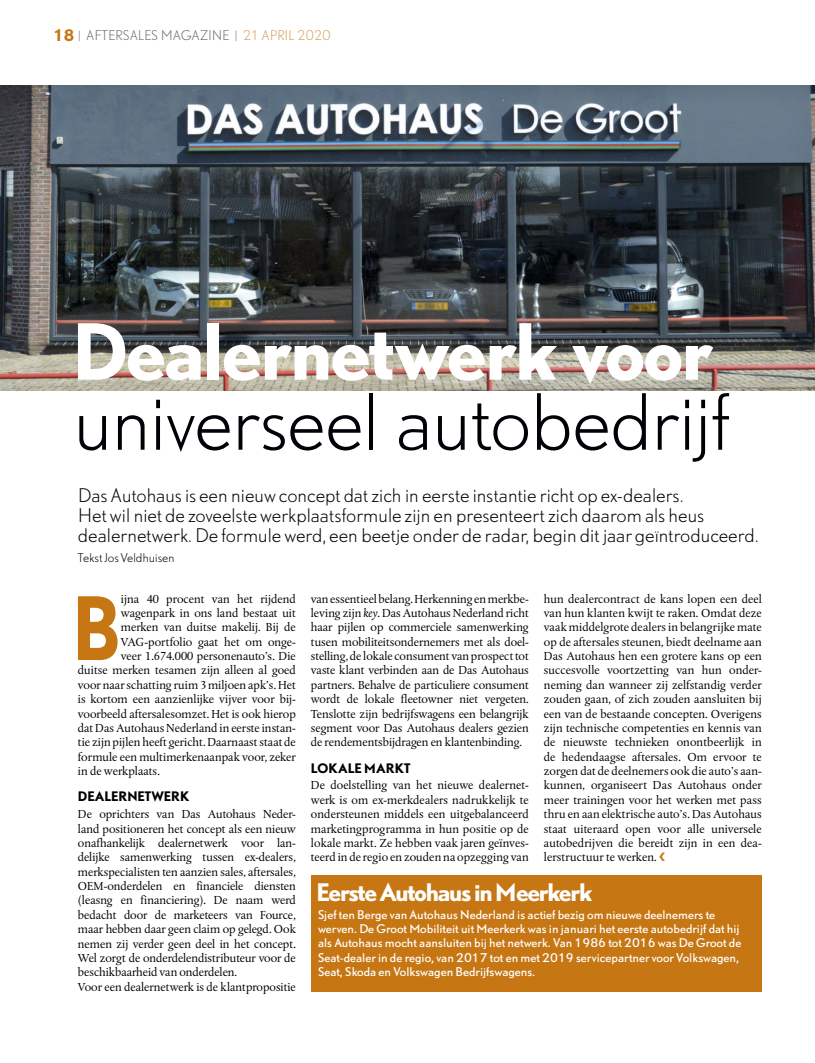
<style>
.page{position:relative;width:815px;height:1063px;background:#fff}
.page>*{position:absolute;margin:0;border:0;box-sizing:border-box;transform-origin:0 0}
.Brood_met_INTIAAL{font:700 81.12px "DTL Nobel TOT";color:#c67613;scale:.84 1}
.kop_vet_kleinst{font:300 71.88px "DTL Nobel TOT";letter-spacing:-.035em;color:#000006}
.kop_vet_kleinst-2{font:700 71.88px "DTL Nobel TOT";letter-spacing:-.02em;color:#fff}
.kader_kop_BOLD{font:700 22.5px "DTL Nobel TOT";letter-spacing:-.05em;color:#fff}
.intro{font:300 17.5px/20px "DTL Nobel TOT";letter-spacing:-.02em;color:#000006}
.t1{font:700 15px "DTL Nobel TOT";color:#c67613}
.t2{font:300 12.5px "DTL Nobel TOT";letter-spacing:-.015em;color:#6e6e6d}
.brood_plat{font:12.25px/14.4px "DTL Albertina TOT";letter-spacing:-.005em;color:#000006;text-align:justify}
.Brood_met_INTIAAL-2{font:12.25px "DTL Albertina TOT";color:#000006}
.tussenkop{font:700 12.25px "DTL Nobel TOT";letter-spacing:-.005em;color:#000006}
.kader_plat{font:11.25px/14.4px "DTL Nobel TOT";color:#fff}
.intro-2{font:300 11.25px "DTL Nobel TOT";letter-spacing:-.01em;color:#000006}
.s1{font-size:10.62px;color:#858585}
.s2{color:#d79f59}
.s3{font-style:italic}
</style>
<div class="page">
<div style="left:311px;top:876px;width:451px;height:116px;background:#c67613"></div>
<img style="left:0;top:85px;width:815px;height:305px">
<p class="t1" style="left:53px;top:25px;width:23px">18</p>
<p class="t2" style="left:78px;top:28px;width:254px"><span class="s1">|</span> AFTERSALES MAGAZINE <span class="s1">|</span> <span class="s2">21 APRIL 2020</span></p>
<p class="kop_vet_kleinst-2" style="left:72px;top:300px;width:642px">Dealernetwerk voor</p>
<p class="kop_vet_kleinst" style="left:72px;top:376px;width:660px">universeel autobedrijf</p>
<p class="intro" style="left:78px;top:485px;width:682px">Das Autohaus is een nieuw concept dat zich in eerste instantie richt op ex-dealers.<br>Het wil niet de zoveelste werkplaatsformule zijn en presenteert zich daarom als heus dealernetwerk. De formule werd, een beetje onder de radar, begin dit jaar geïntroduceerd.</p>
<p class="intro-2" style="left:78px;top:550px;width:98px">Tekst Jos Veldhuisen</p>
<p class="Brood_met_INTIAAL" style="left:72px;top:570px;width:59px">B</p>
<p class="Brood_met_INTIAAL-2" style="left:121px;top:591px;width:177px">ijna 40 procent van het rijdend</p>
<p class="Brood_met_INTIAAL-2" style="left:121px;top:606px;width:176px">wagenpark in ons land bestaat uit</p>
<p class="Brood_met_INTIAAL-2" style="left:121px;top:620px;width:176px">merken van duitse makelij. Bij de</p>
<p class="Brood_met_INTIAAL-2" style="left:121px;top:634px;width:176px">VAG-portfolio gaat het om onge-</p>
<p class="Brood_met_INTIAAL-2" style="left:121px;top:649px;width:176px">veer 1.674.000 personenauto’s. Die</p>
<p class="Brood_met_INTIAAL-2" style="left:78px;top:663px;width:219px">duitse merken tesamen zijn alleen al goed</p>
<p class="Brood_met_INTIAAL-2" style="left:78px;top:678px;width:219px">voor naar schatting ruim 3 miljoen apk’s. Het</p>
<p class="Brood_met_INTIAAL-2" style="left:78px;top:692px;width:219px">is kortom een aanzienlijke vijver voor bij-</p>
<p class="Brood_met_INTIAAL-2" style="left:78px;top:706px;width:219px">voorbeeld aftersalesomzet. Het is ook hierop</p>
<p class="Brood_met_INTIAAL-2" style="left:78px;top:721px;width:219px">dat Das Autohaus Nederland in eerste instan-</p>
<p class="Brood_met_INTIAAL-2" style="left:78px;top:735px;width:219px">tie zijn pijlen heeft gericht. Daarnaast staat de</p>
<p class="Brood_met_INTIAAL-2" style="left:78px;top:749px;width:219px">formule een multimerkenaanpak voor, zeker</p>
<p class="Brood_met_INTIAAL-2" style="left:78px;top:764px;width:84px">in de werkplaats.</p>
<p class="tussenkop" style="left:78px;top:788px;width:113px">DEALERNETWERK</p>
<p class="brood_plat" style="left:78px;top:807px;width:219px">De oprichters van Das Autohaus Neder&shy;land positioneren het concept als een nieuw onafhankelijk dealernetwerk voor lan&shy;delijke samenwerking tussen ex-dealers, merkspecialisten ten aanzien sales, aftersales, OEM-onderdelen en financiele diensten (leasng en financiering). De naam werd bedacht door de marketeers van Fource, maar hebben daar geen claim op gelegd. Ook nemen zij verder geen deel in het concept.<br>Wel zorgt de onderdelendistributeur voor de beschikbaarheid van onderdelen.</p>
<p class="brood_plat" style="left:78px;top:980px;width:219px">Voor een dealernetwerk is de klantpropositie</p>
<p class="brood_plat" style="left:311px;top:591px;width:219px">van essentieel belang. Herkenning en merkbe&shy;leving zijn <span class="s3">key</span>. Das Autohaus Nederland richt haar pijlen op commerciele samenwerking tusen mobiliteitsondernemers met als doel&shy;stelling, de lokale consument van prospect tot vaste klant verbinden aan de Das Autohaus partners. Behalve de particuliere consument wordt de lokale fleetowner niet vergeten.<br>Tenslotte zijn bedrijfswagens een belangrijk segment voor Das Autohaus dealers gezien de rendementsbijdragen en klantenbinding.</p>
<p class="tussenkop" style="left:311px;top:759px;width:101px">LOKALE MARKT</p>
<p class="brood_plat" style="left:311px;top:778px;width:219px">De doelstelling van het nieuwe dealernet&shy;werk is om ex-merkdealers nadrukkelijk te ondersteunen middels een uitgebalanceerd marketingprogramma in hun positie op de lokale markt. Ze hebben vaak jaren geïnves&shy;teerd in de regio en zouden na opzegging van</p>
<p class="brood_plat" style="left:544px;top:591px;width:219px">hun dealercontract de kans lopen een deel van hun klanten kwijt te raken. Omdat deze vaak middelgrote dealers in belangrijke mate op de aftersales steunen, biedt deelname aan Das Autohaus hen een grotere kans op een succesvolle voortzetting van hun onder&shy;neming dan wanneer zij zelfstandig verder zouden gaan, of zich zouden aansluiten bij een van de bestaande concepten. Overigens zijn technische competenties en kennis van de nieuwste technieken onontbeerlijk in de hedendaagse aftersales. Om ervoor te zorgen dat de deelnemers ook die auto’s aan&shy;kunnen, organiseert Das Autohaus onder meer trainingen voor het werken met pass thru en aan elektrische auto’s. Das Autohaus staat uiteraard open voor alle universele autobedrijven die bereidt zijn in een dea&shy;lerstructuur te werken.</p>
<p class="kader_kop_BOLD" style="left:316px;top:876px;width:277px">Eerste Autohaus in Meerkerk</p>
<p class="kader_plat" style="left:318px;top:907px;width:425px">Sjef ten Berge van Autohaus Nederland is actief bezig om nieuwe deelnemers te werven. De Groot Mobiliteit uit Meerkerk was in januari het eerste autobedrijf dat hij als Autohaus mocht aansluiten bij het netwerk. Van 1986 tot 2016 was De Groot de Seat-dealer in de regio, van 2017 tot en met 2019 servicepartner voor Volkswagen, Seat, Skoda en Volkswagen Bedrijfswagens.</p>
</div>
